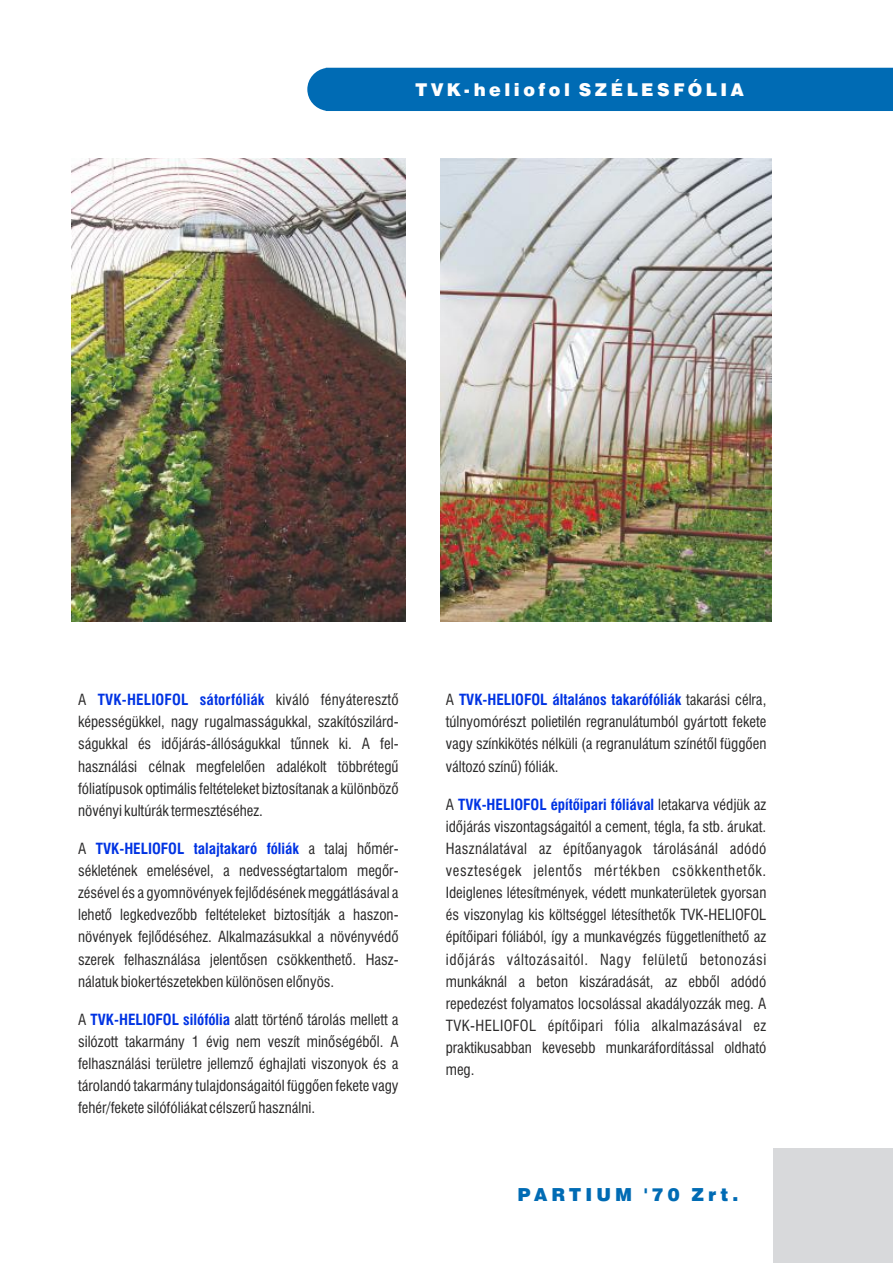
<style>
.page{position:relative;width:893px;height:1263px;background:#fff}
.page>*{position:absolute;margin:0;border:0;box-sizing:border-box;transform-origin:0 0}
.t1{font:18px "H Swiss 721 Black BT";letter-spacing:.23em;color:#006bb4}
.t2{font:17.7px "H Swiss 721 Black BT";letter-spacing:.2em;color:#fefefe}
.t3{font:15px/22.2px "H Swiss 721 Condensed BT";color:#2a2929;text-align:justify}
.t4{font:15px "H Swiss 721 Condensed BT Bold";color:#0033e3}
.s1{font-family:"H Swiss 721 Condensed BT";color:#2a2929}
.s2{font-family:"H Swiss 721 Condensed BT Bold";color:#0033e3}
</style>
<div class="page">
<div style="left:773px;top:1149px;width:120px;height:114px;background:#d8d9db"></div>
<div style="left:307px;top:68px;width:586px;height:43px;background:#006bb4"></div>
<img style="left:441px;top:158px;width:331px;height:464px">
<img style="left:72px;top:158px;width:333px;height:464px">
<p class="t2" style="left:416px;top:82px;width:330px">TVK-heliofol SZÉLESFÓLIA</p>
<p class="t4" style="left:78px;top:694px;width:322px"><span class="s1">A</span> TVK-HELIOFOL sátorfóliák <span class="s1">kiváló fényáteresztő</span></p>
<p class="t3" style="left:78px;top:712px;width:322px">képességükkel, nagy rugalmasságukkal, szakítószilárd&shy;ságukkal és időjárás-állóságukkal tűnnek ki. A fel&shy;használási célnak megfelelően adalékolt többrétegű fóliatípusok optimális feltételeket biztosítanak a különböző növényi kultúrák termesztéséhez.</p>
<p class="t4" style="left:78px;top:842px;width:322px"><span class="s1">A</span> TVK-HELIOFOL talajtakaró fóliák <span class="s1">a talaj hőmér-</span></p>
<p class="t3" style="left:78px;top:861px;width:322px">sékletének emelésével, a nedvességtartalom megőr&shy;zésével és a gyomnövények fejlődésének meggátlásával a lehető legkedvezőbb feltételeket biztosítják a haszon&shy;növények fejlődéséhez. Alkalmazásukkal a növényvédő szerek felhasználása jelentősen csökkenthető. Hasz&shy;nálatuk biokertészetekben különösen előnyös.</p>
<p class="t3" style="left:78px;top:1010px;width:322px">A <span class="s2">TVK-HELIOFOL silófólia</span> alatt történő tárolás mellett a silózott takarmány 1 évig nem veszít minőségéből. A felhasználási területre jellemző éghajlati viszonyok és a tárolandó takarmány tulajdonságaitól függően fekete vagy fehér/fekete silófóliákat célszerű használni.</p>
<p class="t4" style="left:446px;top:694px;width:322px"><span class="s1">A</span> TVK-HELIOFOL általános takarófóliák <span class="s1">takarási célra,</span></p>
<p class="t3" style="left:446px;top:712px;width:322px">túlnyomórészt polietilén regranulátumból gyártott fekete vagy színkikötés nélküli (a regranulátum színétől függően változó színű) fóliák.</p>
<p class="t4" style="left:446px;top:798px;width:322px"><span class="s1">A</span> TVK-HELIOFOL építőipari fóliával <span class="s1">letakarva védjük az</span></p>
<p class="t3" style="left:446px;top:817px;width:322px">időjárás viszontagságaitól a cement, tégla, fa stb. árukat.<br>Használatával az építőanyagok tárolásánál adódó veszteségek jelentős mértékben csökkenthetők.<br>Ideiglenes létesítmények, védett munkaterületek gyorsan és viszonylag kis költséggel létesíthetők TVK-HELIOFOL építőipari fóliából, így a munkavégzés függetleníthető az időjárás változásaitól. Nagy felületű betonozási munkáknál a beton kiszáradását, az ebből adódó repedezést folyamatos locsolással akadályozzák meg. A TVK-HELIOFOL építőipari fólia alkalmazásával ez praktikusabban kevesebb munkaráfordítással oldható meg.</p>
<p class="t1" style="left:518px;top:1187px;width:222px">PARTIUM '70 Zrt.</p>
</div>
